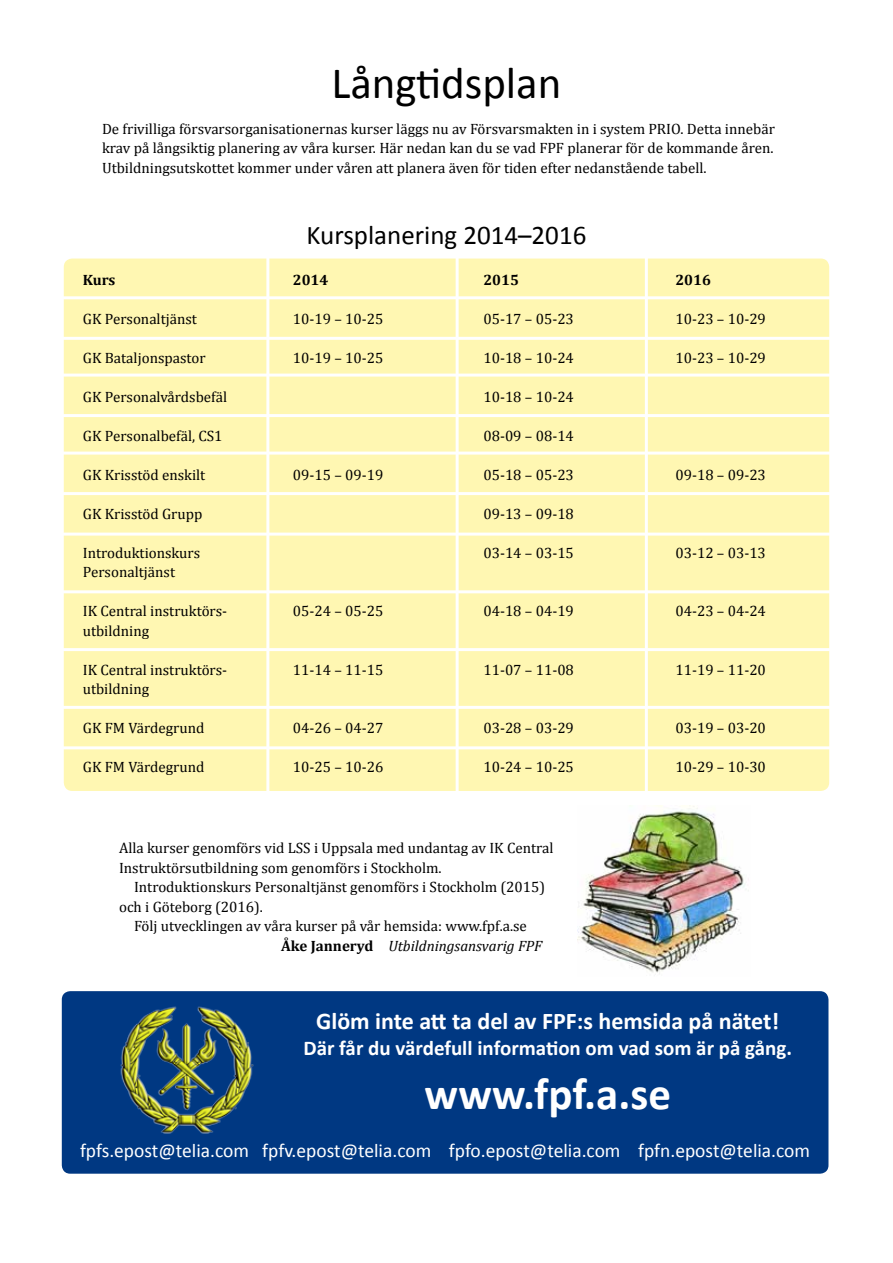
<style>
.page{position:relative;width:893px;height:1263px;background:#fff}
.page>*{position:absolute;margin:0;border:0;box-sizing:border-box;transform-origin:0 0}
.t1{font:700 45px "Calibri";color:#fff}
.t2{font:45px "Calibri";color:#000}
.t3{font:27px "Calibri";color:#000}
.t4{font:700 24px "Calibri";color:#fff}
.t5{font:700 21px "Calibri";color:#fff}
.t6{font:19.5px "Calibri";color:#fff}
.t7{font:15px/19.5px "Cambria";color:#000}
.t8{font:700 15px "Cambria";color:#000}
.s1{font-weight:700}
.s2{font-style:italic}
</style>
<div class="page">
<div style="left:64px;top:259px;width:765px;height:532px;background:#fff7b2;border-radius:9px"></div>
<div style="left:62px;top:991px;width:766px;height:183px;background:#003882;border-radius:9px"></div>
<img style="left:120px;top:1006px;width:134px;height:128px">
<hr style="left:56px;top:296px;width:803px;height:3px;background:#fff">
<hr style="left:56px;top:337px;width:803px;height:3px;background:#fff">
<hr style="left:61px;top:374px;width:803px;height:3px;background:#fff">
<hr style="left:61px;top:414px;width:803px;height:3px;background:#fff">
<hr style="left:58px;top:452px;width:803px;height:3px;background:#fff">
<hr style="left:58px;top:492px;width:803px;height:3px;background:#fff">
<hr style="left:56px;top:533px;width:803px;height:3px;background:#fff">
<hr style="left:58px;top:590px;width:803px;height:3px;background:#fff">
<hr style="left:58px;top:648px;width:803px;height:3px;background:#fff">
<hr style="left:56px;top:706px;width:802px;height:3px;background:#fff">
<hr style="left:36px;top:746px;width:803px;height:3px;background:#fff">
<hr style="left:266px;top:252px;width:3px;height:553px;background:#fff">
<hr style="left:456px;top:256px;width:3px;height:553px;background:#fff">
<hr style="left:645px;top:255px;width:3px;height:553px;background:#fff">
<img style="left:577px;top:805px;width:172px;height:169px">
<h1 class="t2" style="left:331px;top:54px;width:232px">Långtidsplan</h1>
<p class="t7" style="left:102px;top:119px;width:674px;text-align:justify">De frivilliga försvarsorganisationernas kurser läggs nu av Försvarsmakten in i system PRIO. Detta innebär krav på långsiktig planering av våra kurser. Här nedan kan du se vad FPF planerar för de kommande åren.<br>Utbildningsutskottet kommer under våren att planera även för tiden efter nedanstående tabell.</p>
<h2 class="t3" style="left:307px;top:218px;width:281px">Kursplanering 2014–2016</h2>
<p class="t8" style="left:83px;top:270px;width:34px">Kurs</p>
<p class="t8" style="left:293px;top:270px;width:37px">2014</p>
<p class="t8" style="left:483px;top:270px;width:37px">2015</p>
<p class="t8" style="left:675px;top:270px;width:37px">2016</p>
<p class="t7" style="left:83px;top:309px;width:116px">GK Personaltjänst</p>
<p class="t7" style="left:293px;top:309px;width:92px">10-19 – 10-25</p>
<p class="t7" style="left:483px;top:309px;width:92px">05-17 – 05-23</p>
<p class="t7" style="left:675px;top:309px;width:92px">10-23 – 10-29</p>
<p class="t7" style="left:83px;top:348px;width:124px">GK Bataljonspastor</p>
<p class="t7" style="left:293px;top:348px;width:92px">10-19 – 10-25</p>
<p class="t7" style="left:483px;top:348px;width:92px">10-18 – 10-24</p>
<p class="t7" style="left:675px;top:348px;width:92px">10-23 – 10-29</p>
<p class="t7" style="left:83px;top:387px;width:146px">GK Personalvårdsbefäl</p>
<p class="t7" style="left:483px;top:387px;width:92px">10-18 – 10-24</p>
<p class="t7" style="left:83px;top:426px;width:141px">GK Personalbefäl, CS1</p>
<p class="t7" style="left:483px;top:426px;width:92px">08-09 – 08-14</p>
<p class="t7" style="left:83px;top:465px;width:124px">GK Krisstöd enskilt</p>
<p class="t7" style="left:293px;top:465px;width:92px">09-15 – 09-19</p>
<p class="t7" style="left:483px;top:465px;width:92px">05-18 – 05-23</p>
<p class="t7" style="left:675px;top:465px;width:92px">09-18 – 09-23</p>
<p class="t7" style="left:83px;top:504px;width:121px">GK Krisstöd Grupp</p>
<p class="t7" style="left:483px;top:504px;width:92px">09-13 – 09-18</p>
<p class="t7" style="left:83px;top:543px;width:119px">Introduktionskurs</p>
<p class="t7" style="left:483px;top:543px;width:92px">03-14 – 03-15</p>
<p class="t7" style="left:675px;top:543px;width:92px">03-12 – 03-13</p>
<p class="t7" style="left:83px;top:562px;width:94px">Personaltjänst</p>
<p class="t7" style="left:83px;top:601px;width:146px">IK Central instruktörs-</p>
<p class="t7" style="left:293px;top:601px;width:92px">05-24 – 05-25</p>
<p class="t7" style="left:483px;top:601px;width:92px">04-18 – 04-19</p>
<p class="t7" style="left:675px;top:601px;width:92px">04-23 – 04-24</p>
<p class="t7" style="left:83px;top:621px;width:68px">utbildning</p>
<p class="t7" style="left:83px;top:660px;width:146px">IK Central instruktörs-</p>
<p class="t7" style="left:293px;top:660px;width:92px">11-14 – 11-15</p>
<p class="t7" style="left:483px;top:660px;width:92px">11-07 – 11-08</p>
<p class="t7" style="left:675px;top:660px;width:92px">11-19 – 11-20</p>
<p class="t7" style="left:83px;top:679px;width:68px">utbildning</p>
<p class="t7" style="left:83px;top:718px;width:123px">GK FM Värdegrund</p>
<p class="t7" style="left:293px;top:718px;width:92px">04-26 – 04-27</p>
<p class="t7" style="left:483px;top:718px;width:92px">03-28 – 03-29</p>
<p class="t7" style="left:675px;top:718px;width:92px">03-19 – 03-20</p>
<p class="t7" style="left:83px;top:757px;width:123px">GK FM Värdegrund</p>
<p class="t7" style="left:293px;top:757px;width:92px">10-25 – 10-26</p>
<p class="t7" style="left:483px;top:757px;width:92px">10-24 – 10-25</p>
<p class="t7" style="left:675px;top:757px;width:92px">10-29 – 10-30</p>
<p class="t7" style="left:119px;top:838px;width:436px">Alla kurser genomförs vid LSS i Uppsala med undantag av IK Central<br>Instruktörsutbildning som genomförs i Stockholm.</p>
<p class="t7" style="left:119px;top:877px;width:428px;text-indent:15px">Introduktionskurs Personaltjänst genomförs i Stockholm (2015) och i Göteborg (2016).</p>
<p class="t7" style="left:281px;top:916px;width:263px;text-indent:-147px">Följ utvecklingen av våra kurser på vår hemsida: www.fpf.a.se<br><span class="s1">Åke Janneryd</span> <span class="s2">Utbildningsansvarig FPF</span></p>
<h3 class="t4" style="left:316px;top:1006px;width:465px">Glöm inte att ta del av FPF:s hemsida på nätet!</h3>
<h3 class="t5" style="left:303px;top:1034px;width:490px">Där får du värdefull information om vad som är på gång.</h3>
<h1 class="t1" style="left:425px;top:1066px;width:248px">www.fpf.a.se</h1>
<h3 class="t6" style="left:80px;top:1138px;width:732px">fpfs.epost@telia.com fpfv.epost@telia.com fpfo.epost@telia.com fpfn.epost@telia.com</h3>
</div>
